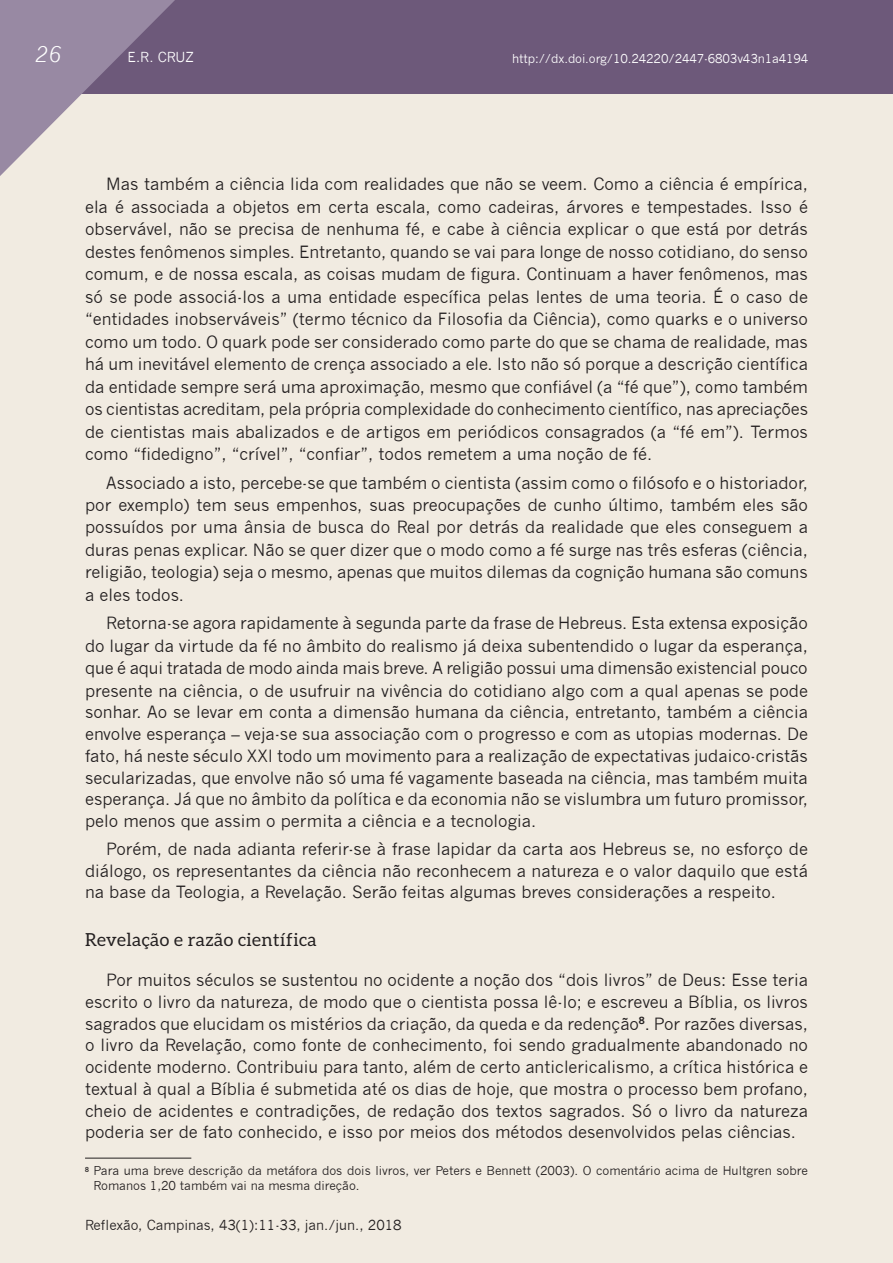
<style>
.page{position:relative;width:893px;height:1263px;background:#fff}
.page>*{position:absolute;margin:0;border:0;box-sizing:border-box;transform-origin:0 0}
.t1{font:italic 21px "News Gothic";color:#fff}
.t2{font:18px "Aleo";letter-spacing:.025em;color:#231f20}
.t3{font:16.5px/22.5px "News Gothic";color:#231f20;text-align:justify}
.t4{font:13.5px "News Gothic";color:#231f20}
.t5{font:13.5px "News Gothic";color:#fff}
.t6{font:12px/14.2px "News Gothic";color:#231f20}
.t7{font:12px "News Gothic";letter-spacing:-.01em;color:#fff}
</style>
<div class="page">
<div style="left:0;top:93px;width:893px;height:1170px;background:#f1ebe1"></div>
<div style="left:0;top:0;width:893px;height:93px;background:#6d597a"></div>
<svg style="left:0;top:0;width:176px;height:176px"></svg>
<hr style="left:85px;top:1158px;width:106px;height:1px;background:#231f20">
<p class="t1" style="left:36px;top:42px;width:28px">26</p>
<p class="t5" style="left:128px;top:49px;width:68px">E.R. CRUZ</p>
<p class="t7" style="left:512px;top:51px;width:298px">http://dx.doi.org/10.24220/2447-6803v43n1a4194</p>
<p class="t3" style="left:85px;top:173px;width:724px;text-indent:21px">Mas também a ciência lida com realidades que não se veem. Como a ciência é empírica, ela é associada a objetos em certa escala, como cadeiras, árvores e tempestades. Isso é observável, não se precisa de nenhuma fé, e cabe à ciência explicar o que está por detrás destes fenômenos simples. Entretanto, quando se vai para longe de nosso cotidiano, do senso comum, e de nossa escala, as coisas mudam de figura. Continuam a haver fenômenos, mas só se pode associá-los a uma entidade específica pelas lentes de uma teoria. É o caso de “entidades inobserváveis” (termo técnico da Filosofia da Ciência), como quarks e o universo como um todo. O quark pode ser considerado como parte do que se chama de realidade, mas há um inevitável elemento de crença associado a ele. Isto não só porque a descrição científica da entidade sempre será uma aproximação, mesmo que confiável (a “fé que”), como também os cientistas acreditam, pela própria complexidade do conhecimento científico, nas apreciações de cientistas mais abalizados e de artigos em periódicos consagrados (a “fé em”). Termos como “fidedigno”, “crível”, “confiar”, todos remetem a uma noção de fé.</p>
<p class="t3" style="left:85px;top:472px;width:724px;text-indent:21px">Associado a isto, percebe-se que também o cientista (assim como o filósofo e o historiador, por exemplo) tem seus empenhos, suas preocupações de cunho último, também eles são possuídos por uma ânsia de busca do Real por detrás da realidade que eles conseguem a duras penas explicar. Não se quer dizer que o modo como a fé surge nas três esferas (ciência, religião, teologia) seja o mesmo, apenas que muitos dilemas da cognição humana são comuns a eles todos.</p>
<p class="t3" style="left:85px;top:612px;width:724px;line-height:22px;text-indent:21px">Retorna-se agora rapidamente à segunda parte da frase de Hebreus. Esta extensa exposição do lugar da virtude da fé no âmbito do realismo já deixa subentendido o lugar da esperança, que é aqui tratada de modo ainda mais breve. A religião possui uma dimensão existencial pouco presente na ciência, o de usufruir na vivência do cotidiano algo com a qual apenas se pode sonhar. Ao se levar em conta a dimensão humana da ciência, entretanto, também a ciência envolve esperança – veja-se sua associação com o progresso e com as utopias modernas. De fato, há neste século XXI todo um movimento para a realização de expectativas judaico-cristãs secularizadas, que envolve não só uma fé vagamente baseada na ciência, mas também muita esperança. Já que no âmbito da política e da economia não se vislumbra um futuro promissor, pelo menos que assim o permita a ciência e a tecnologia.</p>
<p class="t3" style="left:85px;top:838px;width:724px;line-height:21.8px;text-indent:21px">Porém, de nada adianta referir-se à frase lapidar da carta aos Hebreus se, no esforço de diálogo, os representantes da ciência não reconhecem a natureza e o valor daquilo que está na base da Teologia, a Revelação. Serão feitas algumas breves considerações a respeito.</p>
<p class="t2" style="left:85px;top:929px;width:233px">Revelação e razão científica</p>
<p class="t3" style="left:85px;top:969px;width:724px;line-height:21.8px;text-indent:21px">Por muitos séculos se sustentou no ocidente a noção dos “dois livros” de Deus: Esse teria escrito o livro da natureza, de modo que o cientista possa lê-lo; e escreveu a Bíblia, os livros sagrados que elucidam os mistérios da criação, da queda e da redenção<sup>8</sup>. Por razões diversas, o livro da Revelação, como fonte de conhecimento, foi sendo gradualmente abandonado no ocidente moderno. Contribuiu para tanto, além de certo anticlericalismo, a crítica histórica e textual à qual a Bíblia é submetida até os dias de hoje, que mostra o processo bem profano, cheio de acidentes e contradições, de redação dos textos sagrados. Só o livro da natureza poderia ser de fato conhecido, e isso por meios dos métodos desenvolvidos pelas ciências.</p>
<p class="t6" style="left:94px;top:1164px;width:716px;text-indent:-8px"><sup>8</sup> Para uma breve descrição da metáfora dos dois livros, ver Peters e Bennett (2003). O comentário acima de Hultgren sobre<br>Romanos 1,20 também vai na mesma direção.</p>
<p class="t4" style="left:85px;top:1218px;width:318px">Reflexão, Campinas, 43(1):11-33, jan./jun., 2018</p>
</div>
